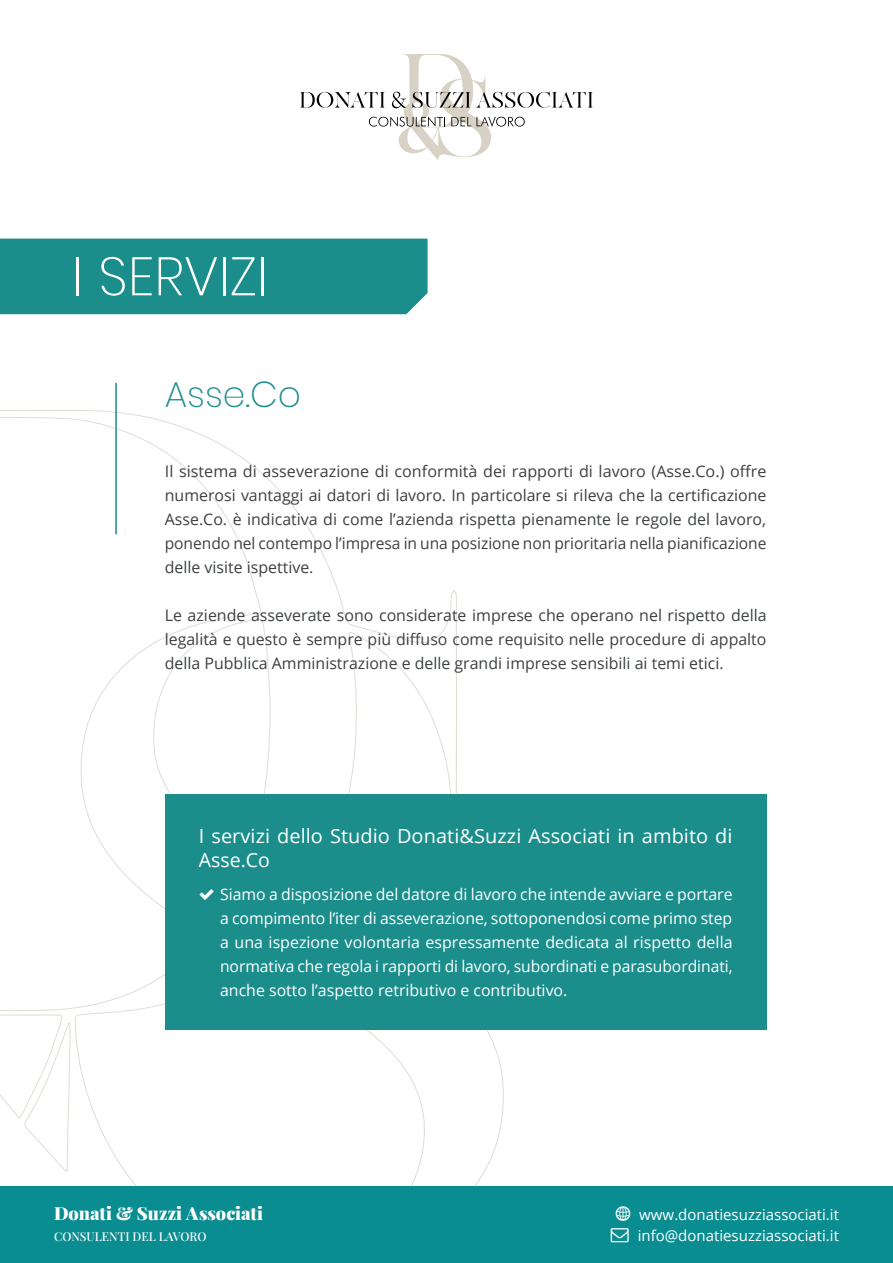
<style>
.page{position:relative;width:893px;height:1263px;background:#fff}
.page>*{position:absolute;margin:0;border:0;box-sizing:border-box;transform-origin:0 0}
.t1{font:200 54px "Poppins";color:#fff}
.t2{font:200 36px "Poppins";color:#1b8e8c}
.t3{font:19.5px/24px "Open Sans";letter-spacing:.005em;color:#fff}
.t4{font:900 18px "Playfair Display";color:#fff}
.t5{font:15.9px/24px "Open Sans";color:#3d4043;text-align:justify}
.t6{font:15.9px/24px "Open Sans";color:#fff;text-align:justify}
.t7{font:15px/21px "Open Sans";color:#fff}
.t8{font:500 12px "Playfair Display";color:#fff}
</style>
<div class="page">
<svg style="left:0;top:410px;width:503px;height:776px"></svg>
<div style="left:0;top:1186px;width:893px;height:77px;background:#0a8d91"></div>
<svg style="left:300px;top:54px;width:293px;height:106px"></svg>
<div style="left:0;top:239px;width:428px;height:75px;background:#1b8e8c"></div>
<hr style="left:115px;top:383px;width:2px;height:151px;background:#1b8e8c">
<div style="left:165px;top:794px;width:601px;height:236px;background:#1b8e8c"></div>
<h1 class="t1" style="left:72px;top:245px;width:197px">I SERVIZI</h1>
<h2 class="t2" style="left:165px;top:373px;width:138px">Asse.Co</h2>
<p class="t5" style="left:165px;top:459px;width:603px">Il sistema di asseverazione di conformità dei rapporti di lavoro (Asse.Co.) offre numerosi vantaggi ai datori di lavoro. In particolare si rileva che la certificazione Asse.Co. è indicativa di come l’azienda rispetta pienamente le regole del lavoro, ponendo nel contempo l’impresa in una posizione non prioritaria nella pianificazione delle visite ispettive.</p>
<p class="t5" style="left:165px;top:603px;width:603px">Le aziende asseverate sono considerate imprese che operano nel rispetto della legalità e questo è sempre più diffuso come requisito nelle procedure di appalto della Pubblica Amministrazione e delle grandi imprese sensibili ai temi etici.</p>
<p class="t3" style="left:199px;top:823px;width:535px">I servizi dello Studio Donati&amp;Suzzi Associati in ambito di<br>Asse.Co</p>
<p class="t6" style="left:220px;top:881px;width:514px">Siamo a disposizione del datore di lavoro che intende avviare e portare a compimento l’iter di asseverazione, sottoponendosi come primo step a una ispezione volontaria espressamente dedicata al rispetto della normativa che regola i rapporti di lavoro, subordinati e parasubordinati, anche sotto l’aspetto retributivo e contributivo.</p>
<p class="t4" style="left:54px;top:1199px;width:211px">Donati &amp; Suzzi Associati</p>
<p class="t8" style="left:54px;top:1227px;width:154px">CONSULENTI DEL LAVORO</p>
<p class="t7" style="left:638px;top:1204px;width:203px">www.donatiesuzziassociati.it info@donatiesuzziassociati.it</p>
</div>
